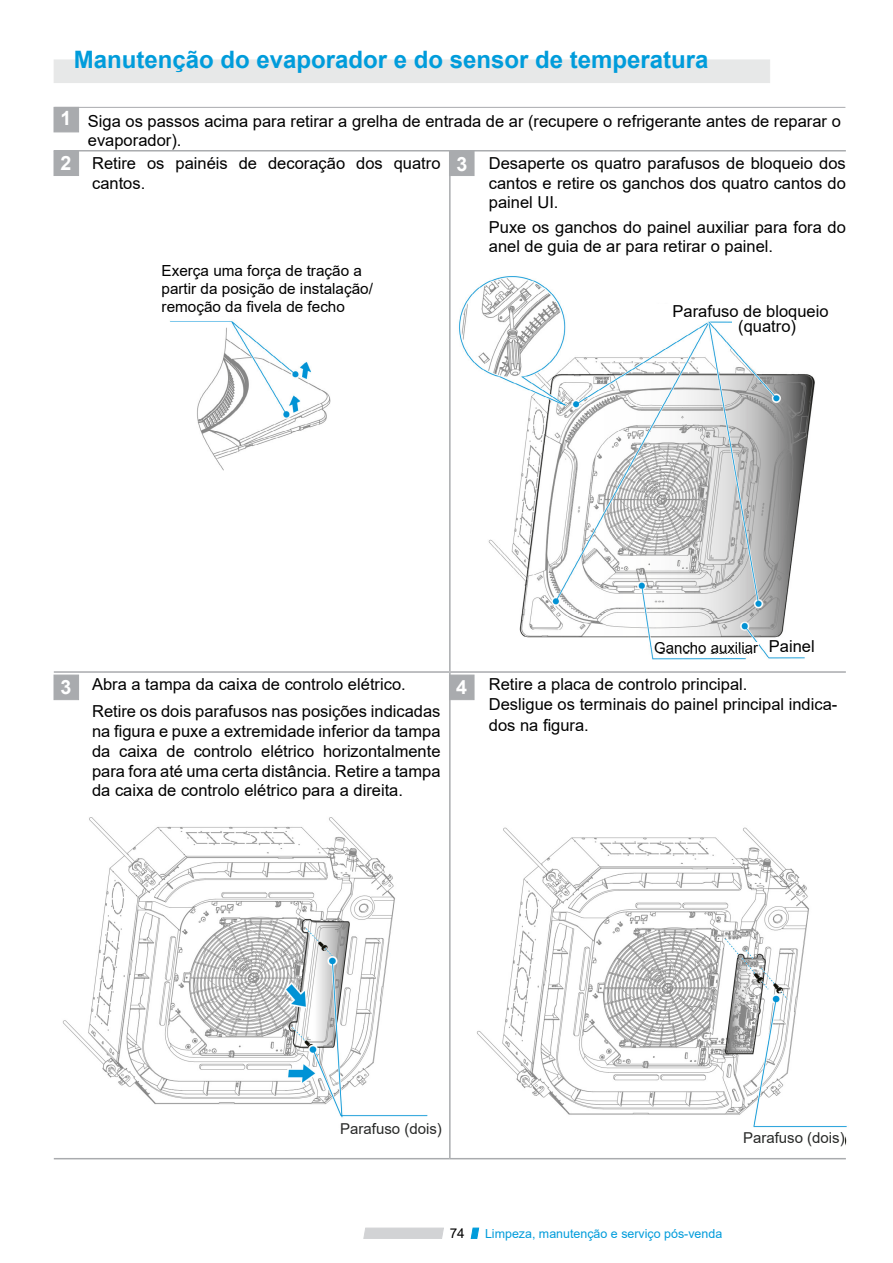
<style>
.page{position:relative;width:893px;height:1263px;background:#fff}
.page>*{position:absolute;margin:0;border:0;box-sizing:border-box;transform-origin:0 0}
.t1{font:700 24px "Arial";color:#009cdb}
.t2{font:700 19.65px "Arial";color:#fff}
.t3{font:16.5px/19.8px "Arial";color:#000}
.t4{font:15.3px/18px "Arial";color:#000}
.t5{font:15px "Arial";color:#282928}
.t6{font:15px "Arial";color:#000}
.t7{font:13.5px "Arial";color:#000}
.t8{font:12.45px "Arial";color:#009cdb}
.s1{font-size:16.5px}
</style>
<div class="page">
<svg style="left:364px;top:1228px;width:79px;height:10px"></svg>
<svg style="left:471px;top:1228px;width:8px;height:10px"></svg>
<div style="left:54px;top:60px;width:716px;height:23px;background:#e7e8e8"></div>
<div style="left:54px;top:107px;width:25px;height:25px;background:#a9abae"></div>
<hr style="left:55px;top:107px;width:790px;height:1px;background:#a9abae">
<div style="left:54px;top:151px;width:25px;height:25px;background:#a9abae"></div>
<img style="left:62px;top:817px;width:785px;height:329px">
<img style="left:170px;top:276px;width:645px;height:384px">
<hr style="left:54px;top:150px;width:396px;height:2px;background:#a9abae">
<hr style="left:450px;top:150px;width:396px;height:2px;background:#a9abae">
<hr style="left:449px;top:152px;width:2px;height:519px;background:#a9abae">
<hr style="left:54px;top:671px;width:396px;height:2px;background:#a9abae">
<hr style="left:450px;top:671px;width:396px;height:2px;background:#a9abae">
<hr style="left:449px;top:673px;width:2px;height:485px;background:#a9abae">
<hr style="left:54px;top:1158px;width:396px;height:1px;background:#a9abae">
<hr style="left:450px;top:1158px;width:396px;height:1px;background:#a9abae">
<div style="left:449px;top:151px;width:25px;height:25px;background:#a9abae"></div>
<div style="left:54px;top:675px;width:25px;height:25px;background:#a9abae"></div>
<div style="left:449px;top:675px;width:25px;height:25px;background:#a9abae"></div>
<div style="left:650px;top:305px;width:178px;height:15px;background:#fff"></div>
<div style="left:732px;top:320px;width:64px;height:18px;background:#fff"></div>
<div style="left:654px;top:642px;width:104px;height:11px;background:#fff"></div>
<div style="left:769px;top:639px;width:51px;height:16px;background:#fff"></div>
<div style="left:340px;top:1123px;width:102px;height:17px;background:#fff"></div>
<div style="left:743px;top:1132px;width:102px;height:18px;background:#fff"></div>
<div style="left:162px;top:265px;width:233px;height:51px;background:#fff"></div>
<h1 class="t1" style="left:74px;top:42px;width:636px">Manutenção do evaporador e do sensor de temperatura</h1>
<p class="t2" style="left:61px;top:105px;width:12px">1</p>
<p class="t2" style="left:61px;top:149px;width:12px">2</p>
<p class="t3" style="left:88px;top:112px;width:754px;line-height:18.8px">Siga os passos acima para retirar a grelha de entrada de ar (recupere o refrigerante antes de reparar o evaporador).</p>
<p class="t2" style="left:456px;top:150px;width:12px">3</p>
<p class="t3" style="left:92px;top:153px;width:350px">Retire os painéis de decoração dos quatro cantos.</p>
<p class="t3" style="left:489px;top:153px;width:358px;text-align:justify">Desaperte os quatro parafusos de bloqueio dos cantos e retire os ganchos dos quatro cantos do painel UI.</p>
<p class="t3" style="left:489px;top:217px;width:358px">Puxe os ganchos do painel auxiliar para fora do anel de guia de ar para retirar o painel.</p>
<p class="t4" style="left:162px;top:261px;width:213px">Exerça uma força de tração a partir da posição de instalação/ remoção da fivela de fecho</p>
<p class="t3" style="left:738px;top:303px;width:92px;line-height:15.5px;text-indent:-66px">Parafuso de bloqueio (quatro)</p>
<p class="t6" style="left:654px;top:638px;width:162px">Gancho auxiliar <span class="s1">Painel</span></p>
<p class="t3" style="left:92px;top:670px;width:350px;line-height:27.3px">Abra a tampa da caixa de controlo elétrico.<br>Retire os dois parafusos nas posições indicadas</p>
<p class="t3" style="left:92px;top:721px;width:350px;text-align:justify">na figura e puxe a extremidade inferior da tampa da caixa de controlo elétrico horizontalmente para fora até uma certa distância. Retire a tampa da caixa de controlo elétrico para a direita.</p>
<p class="t2" style="left:61px;top:673px;width:12px">3</p>
<p class="t2" style="left:456px;top:673px;width:12px">4</p>
<p class="t3" style="left:489px;top:674px;width:350px;line-height:20.4px">Retire a placa de controlo principal.<br>Desligue os terminais do painel principal indica&shy;dos na figura.</p>
<p class="t5" style="left:340px;top:1118px;width:103px">Parafuso (dois)</p>
<p class="t5" style="left:743px;top:1127px;width:103px">Parafuso (dois)</p>
<p class="t7" style="left:450px;top:1224px;width:17px">74</p>
<p class="t8" style="left:485px;top:1225px;width:239px">Limpeza, manutenção e serviço pós-venda</p>
</div>
